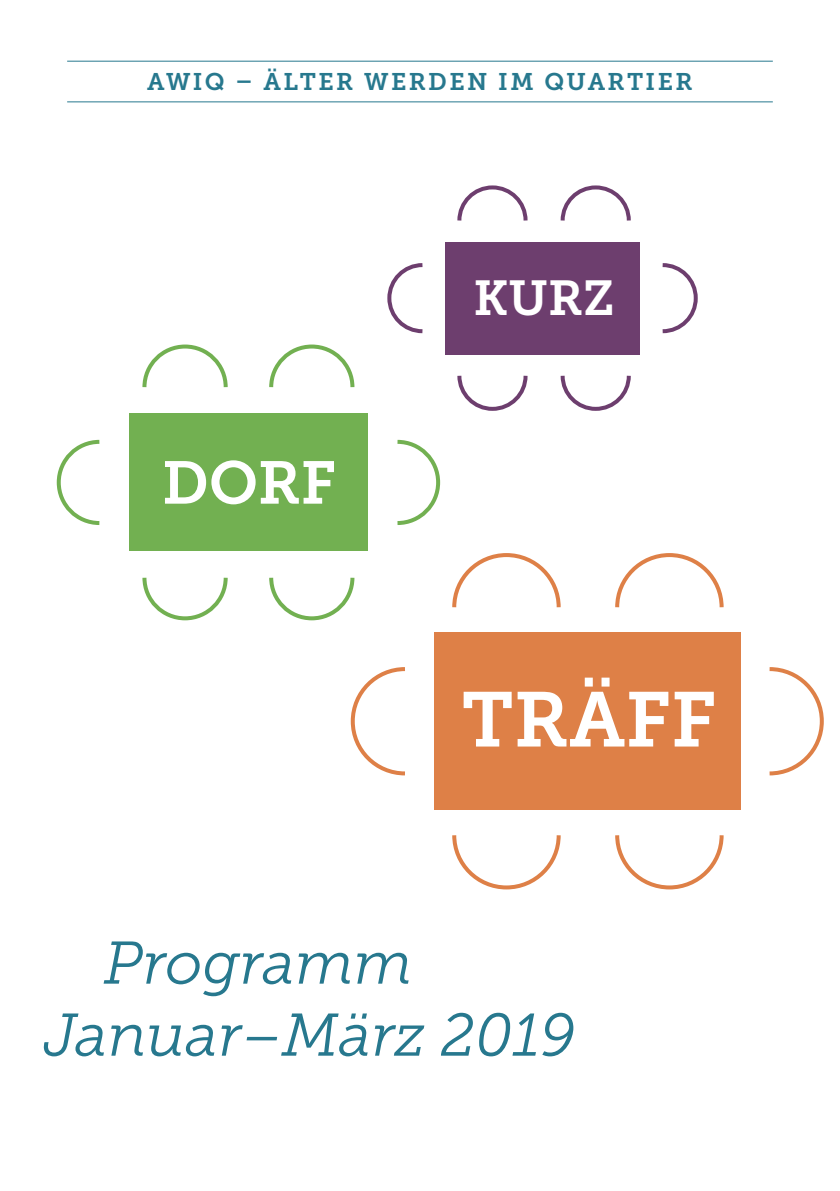
<style>
.page{position:relative;width:840px;height:1191px;background:#fff}
.page>*{position:absolute;margin:0;border:0;box-sizing:border-box;transform-origin:0 0}
.t1{font:77.2px "Museo Slab 700";color:#fff}
.t2{font:italic 60px "Museo Slab 300";color:#27788e}
.t3{font:60px "Museo Slab 700";color:#fff}
.t4{font:48.8px "Museo Slab 700";color:#fff}
.t5{font:24px "Museo Slab 700";letter-spacing:.1em;color:#27788e}
</style>
<div class="page">
<hr style="left:67px;top:61px;width:705px;height:1px;background:#27788e">
<hr style="left:67px;top:101px;width:705px;height:1px;background:#27788e">
<div style="left:434px;top:632px;width:306px;height:178px;background:#de8047"></div>
<svg style="left:452px;top:835px;width:109px;height:55px"></svg>
<svg style="left:615px;top:835px;width:109px;height:55px"></svg>
<svg style="left:452px;top:553px;width:109px;height:55px"></svg>
<svg style="left:615px;top:553px;width:109px;height:55px"></svg>
<svg style="left:769px;top:667px;width:55px;height:109px"></svg>
<svg style="left:350px;top:667px;width:55px;height:109px"></svg>
<div style="left:129px;top:413px;width:238px;height:138px;background:#72b051"></div>
<svg style="left:142px;top:577px;width:86px;height:44px"></svg>
<svg style="left:269px;top:577px;width:86px;height:44px"></svg>
<svg style="left:142px;top:344px;width:86px;height:44px"></svg>
<svg style="left:269px;top:344px;width:86px;height:44px"></svg>
<svg style="left:397px;top:439px;width:44px;height:86px"></svg>
<svg style="left:56px;top:439px;width:44px;height:86px"></svg>
<div style="left:445px;top:242px;width:194px;height:112px;background:#6d3e6e"></div>
<svg style="left:457px;top:375px;width:71px;height:36px"></svg>
<svg style="left:560px;top:375px;width:71px;height:36px"></svg>
<svg style="left:457px;top:185px;width:71px;height:36px"></svg>
<svg style="left:560px;top:185px;width:71px;height:36px"></svg>
<svg style="left:662px;top:263px;width:36px;height:71px"></svg>
<svg style="left:387px;top:263px;width:36px;height:71px"></svg>
<p class="t5" style="left:147px;top:68px;width:546px">AWIQ – ÄLTER WERDEN IM QUARTIER</p>
<p class="t3" style="left:162px;top:449px;width:175px">DORF</p>
<p class="t4" style="left:473px;top:271px;width:142px">KURZ</p>
<p class="t1" style="left:461px;top:676px;width:256px">TRÄFF</p>
<p class="t2" style="left:104px;top:930px;width:310px">Programm</p>
<p class="t2" style="left:44px;top:1002px;width:533px">Januar–März 2019</p>
</div>
